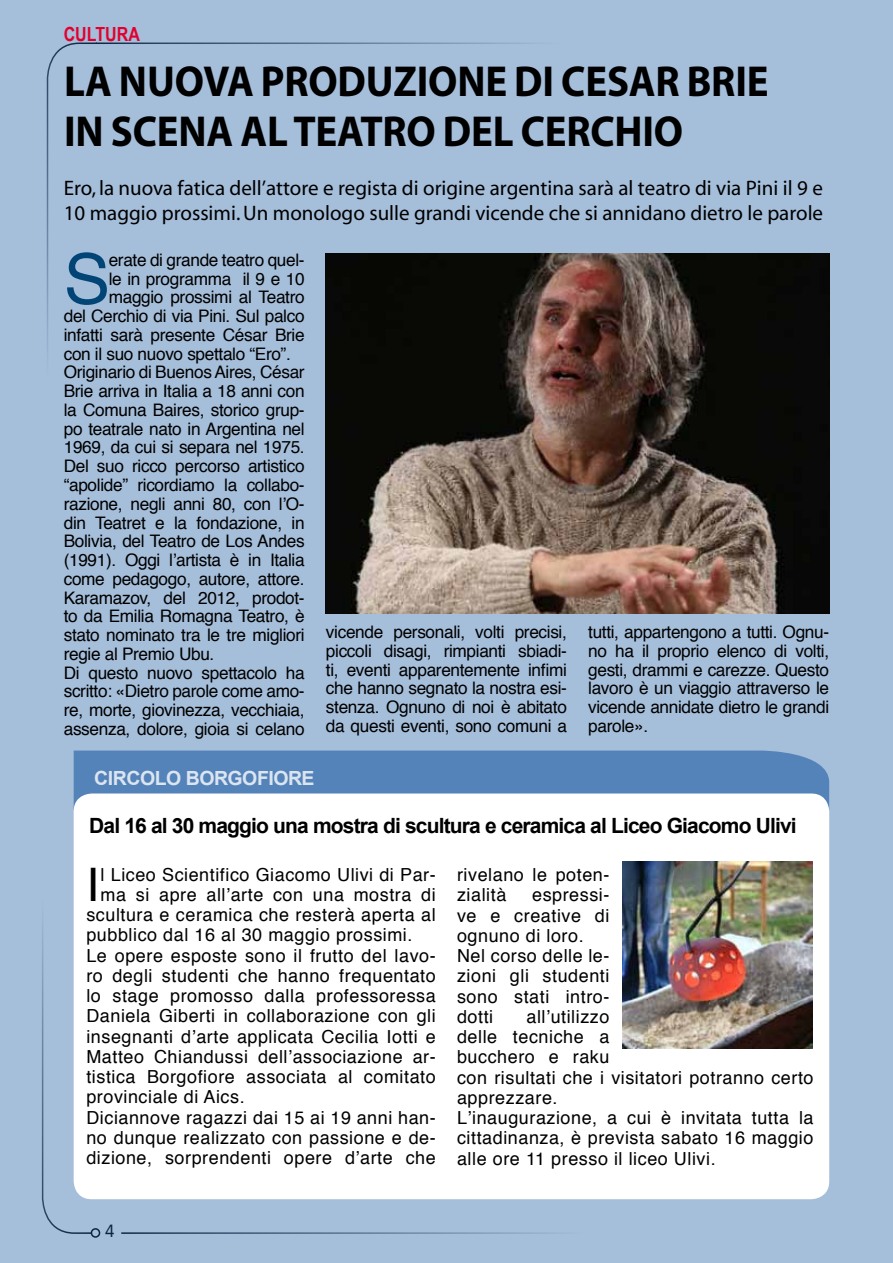
<style>
.page{position:relative;width:893px;height:1263px;background:#a5beda}
.page>*{position:absolute;margin:0;border:0;box-sizing:border-box;transform-origin:0 0}
.t1{font:69.6px "Helvetica";color:#004576}
.t2{font:46.2px "Helvetica";color:#000}
.t3{font:700 43.5px/49.5px "Myriad Pro";letter-spacing:-.005em;color:#000;scale:.94 1}
.t4{font:21px/25.2px "Myriad";color:#000}
.t5{font:700 21px "Arial";letter-spacing:-.04em;color:#000}
.t6{font:700 19.5px "Arial";letter-spacing:-.025em;color:#fff}
.t7{font:700 19.5px "Arial Narrow";color:#e2002f}
.t8{font:18px/20.2px "Helvetica";letter-spacing:.03em;color:#000}
.t9{font:18px "Andale Mono";color:#000}
.t10{font:17.25px/18.8px "Helvetica";letter-spacing:-.02em;color:#000;text-align:justify}
</style>
<div class="page">
<img style="left:326px;top:253px;width:503px;height:360px">
<svg style="left:41px;top:750px;width:787px;height:484px"></svg>
<p class="t7" style="left:64px;top:19px;width:78px">CULTURA</p>
<h3 class="t3" style="left:64px;top:56px;width:751px">LA NUOVA PRODUZIONE DI CESAR BRIE<br>IN SCENA AL TEATRO DEL CERCHIO</h3>
<p class="t4" style="left:64px;top:176px;width:761px">Ero, la nuova fatica dell’attore e regista di origine argentina sarà al teatro di via Pini il 9 e<br>10 maggio prossimi. Un monologo sulle grandi vicende che si annidano dietro le parole</p>
<h1 class="t1" style="left:64px;top:225px;width:48px">S</h1>
<p class="t10" style="left:109px;top:251px;width:197px">erate di grande teatro quel-</p>
<p class="t10" style="left:109px;top:270px;width:197px">le in programma il 9 e 10</p>
<p class="t10" style="left:109px;top:289px;width:197px">maggio prossimi al Teatro</p>
<p class="t10" style="left:64px;top:307px;width:242px">del Cerchio di via Pini. Sul palco</p>
<p class="t10" style="left:64px;top:326px;width:242px">infatti sarà presente César Brie</p>
<p class="t10" style="left:64px;top:345px;width:229px">con il suo nuovo spettalo “Ero”.</p>
<p class="t10" style="left:64px;top:364px;width:242px">Originario di Buenos Aires, César</p>
<p class="t10" style="left:64px;top:382px;width:242px">Brie arriva in Italia a 18 anni con</p>
<p class="t10" style="left:64px;top:401px;width:242px">la Comuna Baires, storico grup-</p>
<p class="t10" style="left:64px;top:420px;width:242px">po teatrale nato in Argentina nel</p>
<p class="t10" style="left:64px;top:439px;width:242px">1969, da cui si separa nel 1975.</p>
<p class="t10" style="left:64px;top:457px;width:242px">Del suo ricco percorso artistico</p>
<p class="t10" style="left:64px;top:476px;width:242px">“apolide” ricordiamo la collabo-</p>
<p class="t10" style="left:64px;top:495px;width:242px">razione, negli anni 80, con l’O-</p>
<p class="t10" style="left:64px;top:514px;width:242px">din Teatret e la fondazione, in</p>
<p class="t10" style="left:64px;top:532px;width:242px">Bolivia, del Teatro de Los Andes</p>
<p class="t10" style="left:64px;top:551px;width:242px">(1991). Oggi l’artista è in Italia</p>
<p class="t10" style="left:64px;top:570px;width:242px">come pedagogo, autore, attore.</p>
<p class="t10" style="left:64px;top:589px;width:242px">Karamazov, del 2012, prodot-</p>
<p class="t10" style="left:64px;top:607px;width:242px">to da Emilia Romagna Teatro, è</p>
<p class="t10" style="left:64px;top:626px;width:242px">stato nominato tra le tre migliori</p>
<p class="t10" style="left:64px;top:645px;width:152px">regie al Premio Ubu.</p>
<p class="t10" style="left:64px;top:664px;width:242px">Di questo nuovo spettacolo ha</p>
<p class="t10" style="left:64px;top:682px;width:242px">scritto: «Dietro parole come amo-</p>
<p class="t10" style="left:64px;top:701px;width:242px">re, morte, giovinezza, vecchiaia,</p>
<p class="t10" style="left:64px;top:720px;width:242px">assenza, dolore, gioia si celano</p>
<p class="t10" style="left:326px;top:623px;width:242px">vicende personali, volti precisi, piccoli disagi, rimpianti sbiadi&shy;ti, eventi apparentemente infimi che hanno segnato la nostra esi&shy;stenza. Ognuno di noi è abitato da questi eventi, sono comuni a</p>
<p class="t10" style="left:588px;top:623px;width:242px">tutti, appartengono a tutti. Ognu&shy;no ha il proprio elenco di volti, gesti, drammi e carezze. Questo lavoro è un viaggio attraverso le vicende annidate dietro le grandi parole».</p>
<p class="t6" style="left:94px;top:766px;width:222px">CIRCOLO BORGOFIORE</p>
<p class="t5" style="left:89px;top:812px;width:709px">Dal 16 al 30 maggio una mostra di scultura e ceramica al Liceo Giacomo Ulivi</p>
<h2 class="t2" style="left:86px;top:849px;width:14px">I</h2>
<p class="t8" style="left:101px;top:865px;width:337px">l Liceo Scientifico Giacomo Ulivi di Par-</p>
<p class="t8" style="left:101px;top:885px;width:337px">ma si apre all’arte con una mostra di</p>
<p class="t8" style="left:86px;top:905px;width:351px">scultura e ceramica che resterà aperta al</p>
<p class="t8" style="left:86px;top:925px;width:328px">pubblico dal 16 al 30 maggio prossimi.</p>
<p class="t8" style="left:86px;top:946px;width:351px">Le opere esposte sono il frutto del lavo-</p>
<p class="t8" style="left:86px;top:966px;width:351px">ro degli studenti che hanno frequentato</p>
<p class="t8" style="left:86px;top:986px;width:351px">lo stage promosso dalla professoressa</p>
<p class="t8" style="left:86px;top:1006px;width:351px">Daniela Giberti in collaborazione con gli</p>
<p class="t8" style="left:86px;top:1027px;width:351px">insegnanti d’arte applicata Cecilia Iotti e</p>
<p class="t8" style="left:86px;top:1047px;width:351px">Matteo Chiandussi dell’associazione ar-</p>
<p class="t8" style="left:86px;top:1067px;width:351px">tistica Borgofiore associata al comitato</p>
<p class="t8" style="left:86px;top:1087px;width:160px">provinciale di Aics.</p>
<p class="t8" style="left:86px;top:1108px;width:351px">Diciannove ragazzi dai 15 ai 19 anni han-</p>
<p class="t8" style="left:86px;top:1128px;width:351px">no dunque realizzato con passione e de-</p>
<p class="t8" style="left:86px;top:1148px;width:351px">dizione, sorprendenti opere d’arte che</p>
<p class="t8" style="left:457px;top:865px;width:154px">rivelano le poten&shy;zialità</p>
<p class="t8" style="left:457px;top:885px;width:154px;text-indent:75px">espressi&shy;ve e creative di ognuno di loro.<br>Nel corso delle le&shy;zioni gli studenti sono stati intro&shy;dotti</p>
<p class="t8" style="left:457px;top:1007px;width:358px;text-indent:69px">all’utilizzo<br>delle tecniche a<br>bucchero e raku<br>con risultati che i visitatori potranno certo apprezzare.<br>L’inaugurazione, a cui è invitata tutta la cittadinanza, è prevista sabato 16 maggio alle ore 11 presso il liceo Ulivi.</p>
<p class="t9" style="left:105px;top:1219px;width:12px">4</p>
</div>
